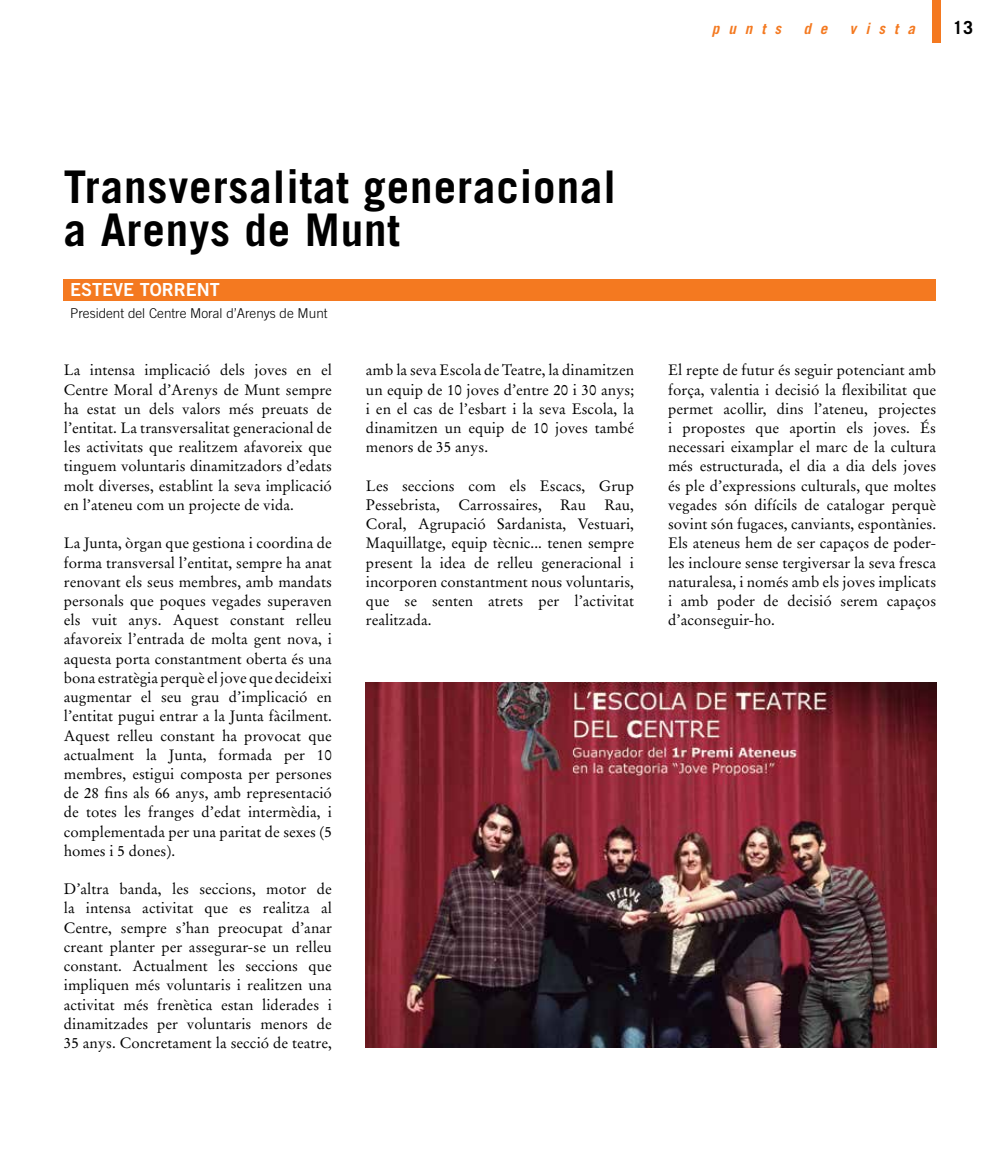
<style>
.page{position:relative;width:1000px;height:1149px;background:#fff}
.page>*{position:absolute;margin:0;border:0;box-sizing:border-box;transform-origin:0 0}
.t1{font:700 45px/43.5px "Trade Gothic LT Std";letter-spacing:.02em;color:#000}
.t2{font:18px "Trade Gothic LT Std Bd 2";color:#fff}
.t3{font:700 18px "Trade Gothic LT Std";color:#000}
.t4{font:15px/19.2px "Stempel Garamond LT Std";color:#000;text-align:justify}
.t5{font:italic 700 15px "Trade Gothic LT Std";letter-spacing:.6em;color:#f47920}
.t6{font:300 13.5px "Trade Gothic LT Std";color:#000}
</style>
<div class="page">
<div style="left:931px;top:0;width:9px;height:43px;background:#f47920"></div>
<div style="left:64px;top:279px;width:871px;height:21px;background:#f47920"></div>
<img style="left:365px;top:682px;width:570px;height:365px">
<p class="t5" style="left:711px;top:19px;width:71px">punts</p>
<p class="t5" style="left:803px;top:19px;width:25px">d e</p>
<p class="t5" style="left:849px;top:19px;width:67px">vista</p>
<p class="t3" style="left:952px;top:16px;width:22px">13</p>
<h1 class="t1" style="left:64px;top:164px;width:553px">Transversalitat generacional a Arenys de Munt</h1>
<p class="t2" style="left:70px;top:278px;width:151px">ESTEVE TORRENT</p>
<p class="t6" style="left:70px;top:305px;width:259px">President del Centre Moral d’Arenys de Munt</p>
<p class="t4" style="left:64px;top:360px;width:269px">La intensa implicació dels joves en el Centre Moral d’Arenys de Munt sempre ha estat un dels valors més preuats de l’entitat. La transversalitat generacional de les activitats que realitzem afavoreix que tinguem voluntaris dinamitzadors d’edats molt diverses, establint la seva implicació en l’ateneu com un projecte de vida.</p>
<p class="t4" style="left:64px;top:533px;width:269px">La Junta, òrgan que gestiona i coordina de forma transversal l’entitat, sempre ha anat renovant els seus membres, amb mandats personals que poques vegades superaven els vuit anys. Aquest constant relleu afavoreix l’entrada de molta gent nova, i aquesta porta constantment oberta és una bona estratègia perquè el jove que decideixi augmentar el seu grau d’implicació en l’entitat pugui entrar a la Junta fàcilment.<br>Aquest relleu constant ha provocat que actualment la Junta, formada per 10 membres, estigui composta per persones de 28 fins als 66 anys, amb representació de totes les franges d’edat intermèdia, i complementada per una paritat de sexes (5 homes i 5 dones).</p>
<p class="t4" style="left:64px;top:879px;width:269px">D’altra banda, les seccions, motor de la intensa activitat que es realitza al Centre, sempre s’han preocupat d’anar creant planter per assegurar-se un relleu constant. Actualment les seccions que impliquen més voluntaris i realitzen una activitat més frenètica estan liderades i dinamitzades per voluntaris menors de 35 anys. Concretament la secció de teatre,</p>
<p class="t4" style="left:366px;top:360px;width:269px">amb la seva Escola de Teatre, la dinamitzen un equip de 10 joves d’entre 20 i 30 anys; i en el cas de l’esbart i la seva Escola, la dinamitzen un equip de 10 joves també menors de 35 anys.</p>
<p class="t4" style="left:366px;top:476px;width:269px">Les seccions com els Escacs, Grup Pessebrista, Carrossaires, Rau Rau, Coral, Agrupació Sardanista, Vestuari, Maquillatge, equip tècnic... tenen sempre present la idea de relleu generacional i incorporen constantment nous voluntaris, que se senten atrets per l’activitat realitzada.</p>
<p class="t4" style="left:668px;top:360px;width:269px">El repte de futur és seguir potenciant amb força, valentia i decisió la flexibilitat que permet acollir, dins l’ateneu, projectes i propostes que aportin els joves. És necessari eixamplar el marc de la cultura més estructurada, el dia a dia dels joves és ple d’expressions culturals, que moltes vegades són difícils de catalogar perquè sovint són fugaces, canviants, espontànies.<br>Els ateneus hem de ser capaços de poder&shy;les incloure sense tergiversar la seva fresca naturalesa, i només amb els joves implicats i amb poder de decisió serem capaços d’aconseguir-ho.</p>
</div>
